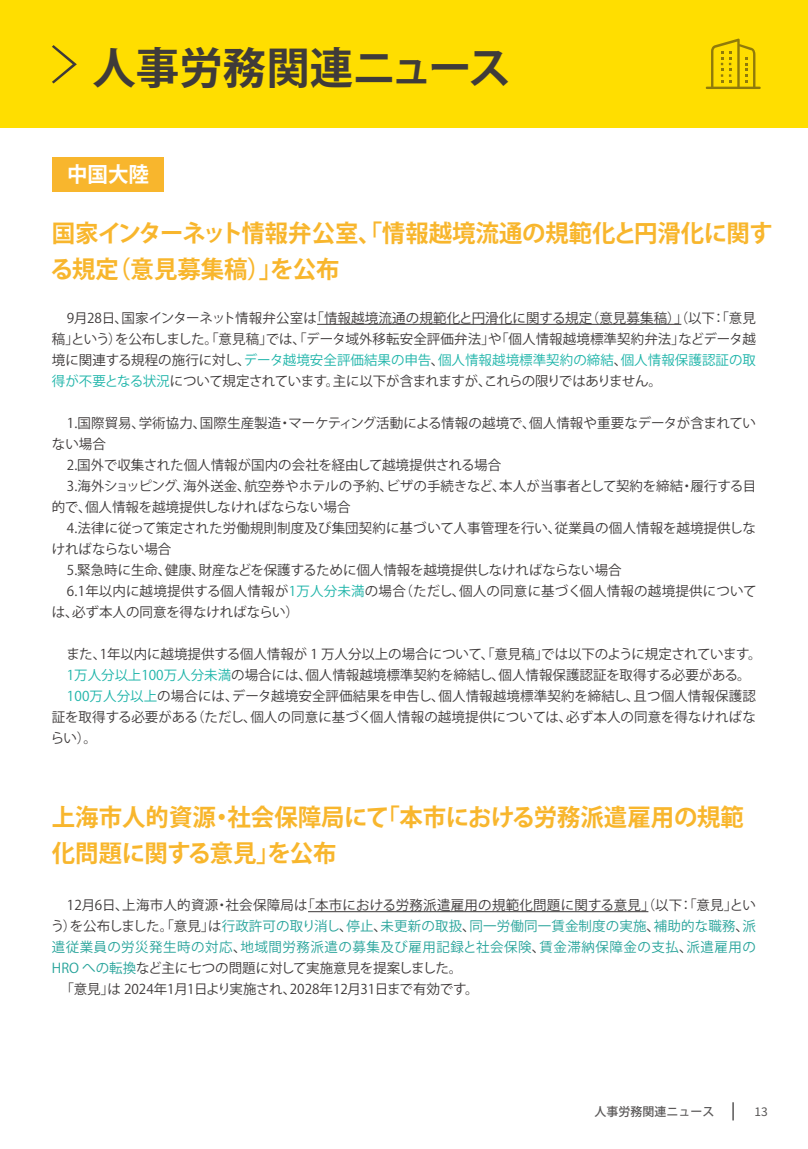
<style>
.page{position:relative;width:808px;height:1149px;background:#fff}
.page>*{position:absolute;margin:0;border:0;box-sizing:border-box;transform-origin:0 0}
.t1{font:700 43.5px "Koz Go Pro";color:#3f3b3a}
.t2{font:700 24px/36px "Koz Go Pro";color:#f8b62d}
.t3{font:700 21px "Koz Go Pro";color:#fff}
.t4{font:13.5px/21px "Koz Go Pro";color:#3d3939;text-align:justify}
.t5{font:13.5px "Koz Go Pro";letter-spacing:.015em;color:#26a39a}
.t6{font:13.5px "Koz Go Pro";letter-spacing:.02em;color:#3d3939}
.t7{font:13.5px "Koz Go Pro";letter-spacing:.035em;color:#26a39a}
.t8{font:500 12px "Koz Go Pro";color:#5a5858}
.s1{color:#1db4a9}
.s2{color:#3d3939}
.s3{color:#26a39a}
</style>
<div class="page">
<svg style="left:732px;top:1102px;width:2px;height:18px"></svg>
<div style="left:0;top:0;width:808px;height:128px;background:#ffde00"></div>
<svg style="left:52px;top:45px;width:25px;height:38px"></svg>
<svg style="left:706px;top:39px;width:55px;height:50px"></svg>
<hr style="left:317px;top:324px;width:364px;height:1px;background:#3d3939">
<div style="left:52px;top:157px;width:111px;height:34px;background:#f8b62d"></div>
<hr style="left:308px;top:911px;width:340px;height:1px;background:#3d3939">
<h1 class="t1" style="left:92px;top:40px;width:420px">人事労務関連ニュース</h1>
<h3 class="t3" style="left:67px;top:161px;width:83px">中国大陸</h3>
<h2 class="t2" style="left:50px;top:216px;width:724px">国家インターネット情報弁公室、「情報越境流通の規範化と円滑化に関する規定（意見募集稿）」を公布</h2>
<p class="t4" style="left:52px;top:308px;width:706px;text-indent:15px">9月28日、国家インターネット情報弁公室は「情報越境流通の規範化と円滑化に関する規定（意見募集稿）」（以下：「意見稿」という）を公布しました。「意見稿」では、「データ域外移転安全評価弁法」や「個人情報越境標準契約弁法」などデータ越境に関連する規程の施行に対し、<span class="s1">データ越境安全評価結果の申告</span>、<span class="s1">個人情報越境標準契約の締結</span>、<span class="s1">個人情報保護認証の取得が不要となる状況</span>について規定されています。主に以下が含まれますが、これらの限りではありません。</p>
<p class="t4" style="left:67px;top:413px;width:691px">1.国際貿易、学術協力、国際生産製造・マーケティング活動による情報の越境で、個人情報や重要なデータが含まれてい</p>
<p class="t4" style="left:52px;top:434px;width:55px">ない場合</p>
<p class="t4" style="left:67px;top:455px;width:436px">2.国外で収集された個人情報が国内の会社を経由して越境提供される場合</p>
<p class="t4" style="left:67px;top:476px;width:691px">3.海外ショッピング、海外送金、航空券やホテルの予約、ビザの手続きなど、本人が当事者として契約を締結・履行する目</p>
<p class="t4" style="left:52px;top:497px;width:300px">的で、個人情報を越境提供しなければならない場合</p>
<p class="t4" style="left:67px;top:518px;width:690px">4.法律に従って策定された労働規則制度及び集団契約に基づいて人事管理を行い、従業員の個人情報を越境提供しな</p>
<p class="t4" style="left:52px;top:539px;width:121px">ければならない場合</p>
<p class="t4" style="left:67px;top:560px;width:556px">5.緊急時に生命、健康、財産などを保護するために個人情報を越境提供しなければならない場合</p>
<p class="t4" style="left:67px;top:581px;width:691px">6.1年以内に越境提供する個人情報が<span class="s1">1万人分未満</span>の場合（ただし、個人の同意に基づく個人情報の越境提供について</p>
<p class="t4" style="left:52px;top:602px;width:248px">は、必ず本人の同意を得なければならい）</p>
<p class="t4" style="left:66px;top:644px;width:697px">また、1年以内に越境提供する個人情報が 1 万人分以上の場合について、「意見稿」では以下のように規定されています。</p>
<p class="t4" style="left:67px;top:665px;width:685px"><span class="s1">1万人分以上100万人分未満</span>の場合には、個人情報越境標準契約を締結し、個人情報保護認証を取得する必要がある。</p>
<p class="t4" style="left:67px;top:686px;width:690px"><span class="s1">100万人分以上</span>の場合には、データ越境安全評価結果を申告し、個人情報越境標準契約を締結し、且つ個人情報保護認</p>
<p class="t4" style="left:52px;top:707px;width:705px">証を取得する必要がある（ただし、個人の同意に基づく個人情報の越境提供については、必ず本人の同意を得なければな</p>
<p class="t4" style="left:51px;top:728px;width:48px">らい）。</p>
<h2 class="t2" style="left:52px;top:800px;width:694px">上海市人的資源・社会保障局にて「本市における労務派遣雇用の規範化問題に関する意見」を公布</h2>
<p class="t6" style="left:67px;top:896px;width:691px">12月6日、上海市人的資源・社会保障局は「本市における労務派遣雇用の規範化問題に関する意見」（以下：「意見」とい</p>
<p class="t5" style="left:51px;top:917px;width:707px"><span class="s2">う）を公布しました。「意見」は</span>行政許可の取り消し<span class="s2">、</span>停止<span class="s2">、</span>未更新の取扱<span class="s2">、</span>同一労働同一賃金制度の実施<span class="s2">、</span>補助的な職務<span class="s2">、</span>派</p>
<p class="t7" style="left:52px;top:938px;width:706px">遣従業員の労災発生時の対応<span class="s2">、</span>地域間労務派遣の募集及び雇用記録と社会保険<span class="s2">、</span>賃金滞納保障金の支払<span class="s2">、</span>派遣雇用の</p>
<p class="t4" style="left:52px;top:957px;width:412px"><span class="s3">HRO への転換</span>など主に七つの問題に対して実施意見を提案しました。</p>
<p class="t4" style="left:60px;top:979px;width:420px">「意見」は 2024年1月1日より実施され、2028年12月31日まで有効です。</p>
<p class="t8" style="left:594px;top:1103px;width:121px">人事労務関連ニュース</p>
</div>
